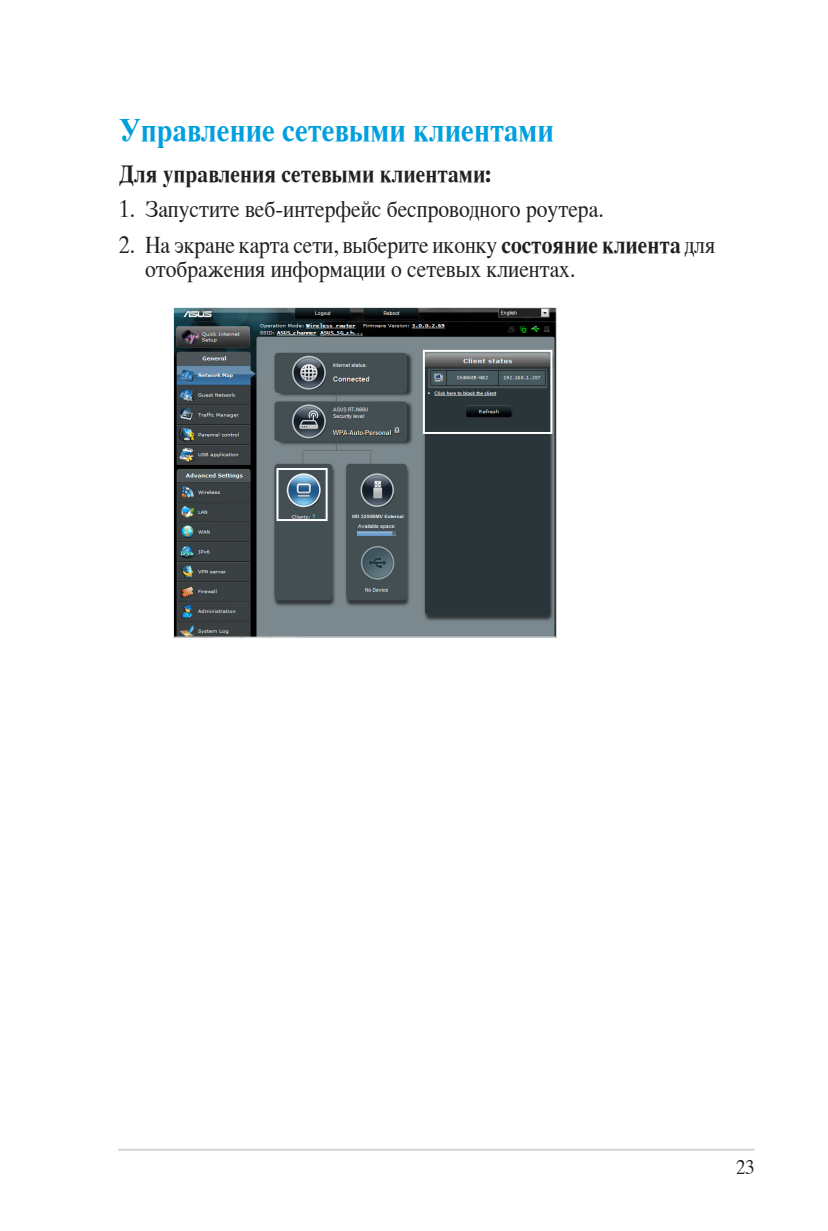
<style>
.page{position:relative;width:828px;height:1231px;background:#fff}
.page>*{position:absolute;margin:0;border:0;box-sizing:border-box;transform-origin:0 0}
.WL_Header_1{font:32px "Times CY Bold";color:#009fde;scale:.9 1}
.WL_Body_Text_-_List{font:24px/24px "Times CY";color:#231f20;scale:.9 1}
.WL_Body_Text_-_List-2{font:24px "Times CY Bold";color:#231f20;scale:.9 1}
.t1{font:20px "Times CY";color:#231f20;scale:.9 1}
.s1{font-family:"Times CY Bold"}
</style>
<div class="page">
<hr style="left:118px;top:1148px;width:636px;height:2px;background:#d1d2d4">
<img style="left:175px;top:309px;width:380px;height:326px">
<div style="left:173px;top:307px;width:384px;height:330px;border:1px solid #fff"></div>
<div style="left:276px;top:468px;width:52px;height:53px;border:2px solid #fff"></div>
<div style="left:423px;top:350px;width:129px;height:84px;border:2px solid #fff"></div>
<p class="WL_Header_1" style="left:119px;top:111px;width:485px">Управление сетевыми клиентами</p>
<p class="WL_Body_Text_-_List-2" style="left:119px;top:160px;width:415px">Для управления сетевыми клиентами:</p>
<p class="WL_Body_Text_-_List" style="left:119px;top:197px;width:540px">1. Запустите веб-интерфейс беспроводного роутера.</p>
<p class="WL_Body_Text_-_List" style="left:145px;top:233px;width:635px;text-indent:-26px">2. На экране карта сети, выберите иконку <span class="s1">состояние клиента</span> для отображения информации о сетевых клиентах.</p>
<p class="t1" style="left:736px;top:1155px;width:21px">23</p>
</div>
